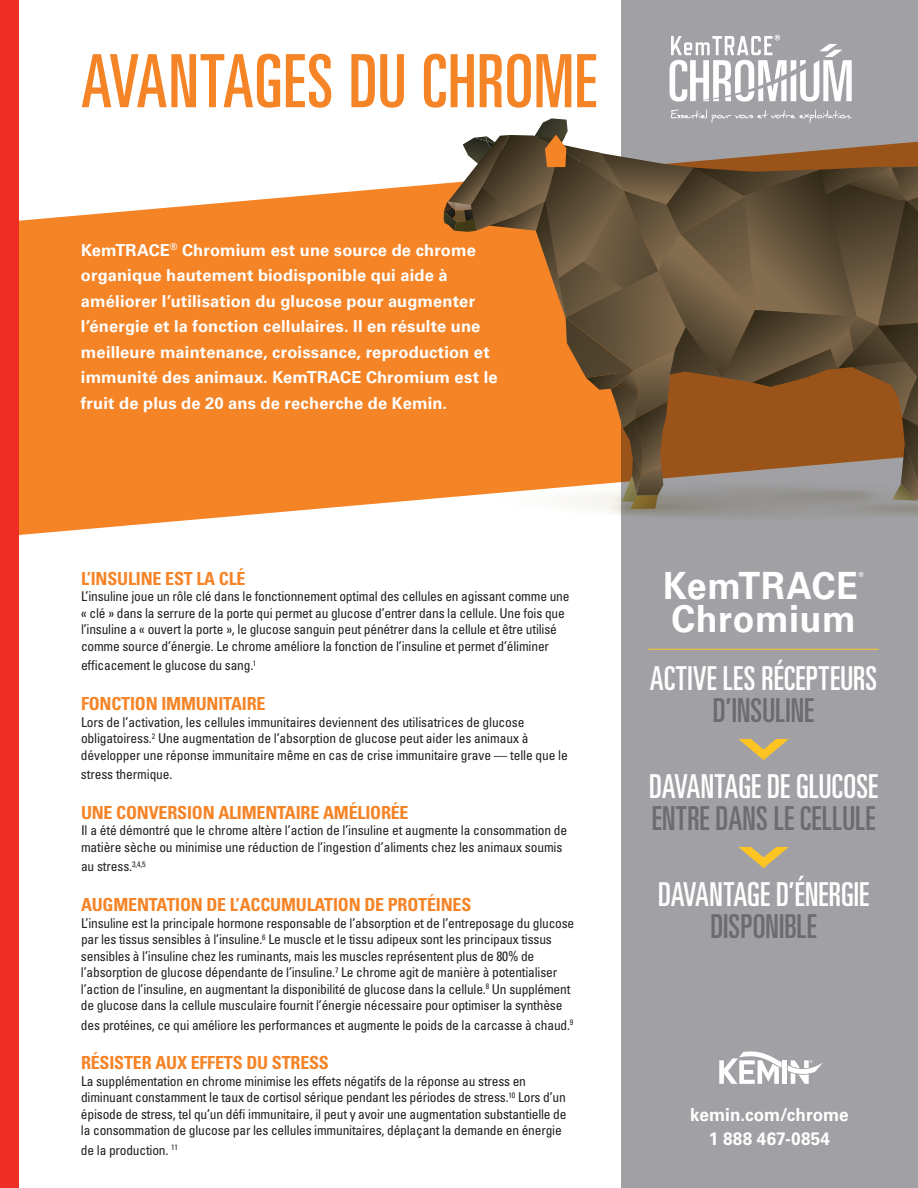
<style>
.page{position:relative;width:918px;height:1188px;background:#fff}
.page>*{position:absolute;margin:0;border:0;box-sizing:border-box;transform-origin:0 0}
.t1{font:ultra-condensed 73.5px "Univers LT Std";letter-spacing:.01em;color:#f58427;scale:.95 1}
.t2{font:700 37.5px "Univers LT Std";letter-spacing:.02em;color:#fff;scale:.95 1}
.t3{font:ultra-condensed 33px "Univers LT Std";letter-spacing:.005em;color:#fff;scale:.95 1}
.t4{font:ultra-condensed 33px "Univers LT Std";letter-spacing:.005em;color:#6c6c6f;scale:.95 1}
.t5{font:700 condensed 18px "Univers LT Std";letter-spacing:-.01em;color:#f58427}
.t6{font:700 18px/24px "Univers LT Std";letter-spacing:.005em;color:#fff;text-align:center;scale:.95 1}
.t7{font:700 16.5px/25.5px "Univers LT Std";letter-spacing:.01em;color:#fff}
.t8{font:condensed 13.5px/16.5px "Univers LT Std";letter-spacing:-.015em;color:#231f20}
.t9{font:700 7.05px "Univers LT Std";color:#fff;scale:.95 1}
</style>
<div class="page">
<div style="left:621px;top:0;width:297px;height:1188px;background:#a1a1a5"></div>
<svg style="left:18px;top:141px;width:370px;height:397px;fill:#f58427"></svg>
<div style="left:0;top:0;width:18px;height:1188px;background:#ee2e22"></div>
<svg style="left:738px;top:739px;width:51px;height:21px"></svg>
<svg style="left:738px;top:847px;width:51px;height:21px"></svg>
<hr style="left:649px;top:649px;width:229px;height:1px;background:#fec422">
<svg style="left:388px;top:110px;width:530px;height:407px"></svg>
<svg style="left:670px;top:35px;width:182px;height:67px"></svg>
<svg style="left:719px;top:1051px;width:63px;height:33px"></svg>
<div style="left:782px;top:1060px;width:5px;height:24px;background:#fff"></div>
<svg style="left:788px;top:1060px;width:35px;height:24px"></svg>
<h1 class="t1" style="left:81px;top:39px;width:544px">AVANTAGES DU CHROME</h1>
<p class="t7" style="left:81px;top:237px;width:418px">KemTRACE<sup>®</sup> Chromium est une source de chrome organique hautement biodisponible qui aide à améliorer l’utilisation du glucose pour augmenter l’énergie et la fonction cellulaires. Il en résulte une meilleure maintenance, croissance, reproduction et immunité des animaux. KemTRACE Chromium est le fruit de plus de 20 ans de recherche de Kemin.</p>
<h3 class="t5" style="left:81px;top:567px;width:166px">L’INSULINE EST LA CLÉ</h3>
<p class="t8" style="left:81px;top:588px;width:490px">L’insuline joue un rôle clé dans le fonctionnement optimal des cellules en agissant comme une « clé » dans la serrure de la porte qui permet au glucose d’entrer dans la cellule. Une fois que l’insuline a « ouvert la porte », le glucose sanguin peut pénétrer dans la cellule et être utilisé comme source d’énergie. Le chrome améliore la fonction de l’insuline et permet d’éliminer</p>
<p class="t8" style="left:81px;top:657px;width:177px">efficacement le glucose du sang.<sup>1</sup></p>
<h3 class="t5" style="left:81px;top:693px;width:186px">FONCTION IMMUNITAIRE</h3>
<p class="t8" style="left:81px;top:713px;width:488px">Lors de l’activation, les cellules immunitaires deviennent des utilisatrices de glucose obligatoiress.<sup>2</sup> Une augmentation de l’absorption de glucose peut aider les animaux à développer une réponse immunitaire même en cas de crise immunitaire grave — telle que le</p>
<p class="t8" style="left:81px;top:766px;width:93px">stress thermique.</p>
<h3 class="t5" style="left:81px;top:801px;width:329px">UNE CONVERSION ALIMENTAIRE AMÉLIORÉE</h3>
<p class="t8" style="left:81px;top:822px;width:488px">Il a été démontré que le chrome altère l’action de l’insuline et augmente la consommation de matière sèche ou minimise une réduction de l’ingestion d’aliments chez les animaux soumis</p>
<p class="t8" style="left:81px;top:858px;width:66px">au stress.<sup>3,4,5</sup></p>
<h3 class="t5" style="left:81px;top:894px;width:392px">AUGMENTATION DE L’ACCUMULATION DE PROTÉINES</h3>
<p class="t8" style="left:81px;top:914px;width:495px">L’insuline est la principale hormone responsable de l’absorption et de l’entreposage du glucose par les tissus sensibles à l’insuline.<sup>6</sup> Le muscle et le tissu adipeux sont les principaux tissus sensibles à l’insuline chez les ruminants, mais les muscles représentent plus de 80% de l’absorption de glucose dépendante de l’insuline.<sup>7</sup> Le chrome agit de manière à potentialiser l’action de l’insuline, en augmentant la disponibilité de glucose dans la cellule.<sup>8</sup> Un supplément de glucose dans la cellule musculaire fournit l’énergie nécessaire pour optimiser la synthèse</p>
<p class="t8" style="left:81px;top:1016px;width:494px">des protéines, ce qui améliore les performances et augmente le poids de la carcasse à chaud.<sup>9</sup></p>
<h3 class="t5" style="left:81px;top:1052px;width:250px">RÉSISTER AUX EFFETS DU STRESS</h3>
<p class="t8" style="left:81px;top:1073px;width:487px">La supplémentation en chrome minimise les effets négatifs de la réponse au stress en diminuant constamment le taux de cortisol sérique pendant les périodes de stress.<sup>10</sup> Lors d’un épisode de stress, tel qu’un défi immunitaire, il peut y avoir une augmentation substantielle de la consommation de glucose par les cellules immunitaires, déplaçant la demande en énergie</p>
<p class="t8" style="left:81px;top:1142px;width:98px">de la production. <sup>11</sup></p>
<h2 class="t2" style="left:663px;top:564px;width:207px">KemTRACE</h2>
<p class="t9" style="left:859px;top:570px;width:7px">®</p>
<h2 class="t2" style="left:671px;top:597px;width:196px">Chromium</h2>
<h3 class="t3" style="left:650px;top:660px;width:241px">ACTIVE LES RÉCEPTEURS</h3>
<h3 class="t4" style="left:713px;top:691px;width:108px">D’INSULINE</h3>
<h3 class="t3" style="left:649px;top:768px;width:242px">DAVANTAGE DE GLUCOSE</h3>
<h3 class="t4" style="left:652px;top:799px;width:237px">ENTRE DANS LE CELLULE</h3>
<h3 class="t3" style="left:658px;top:876px;width:224px">DAVANTAGE D’ÉNERGIE</h3>
<h3 class="t4" style="left:710px;top:907px;width:114px">DISPONIBLE</h3>
<h3 class="t6" style="left:690px;top:1102px;width:168px">kemin.com/chrome<br>1 888 467-0854</h3>
</div>
